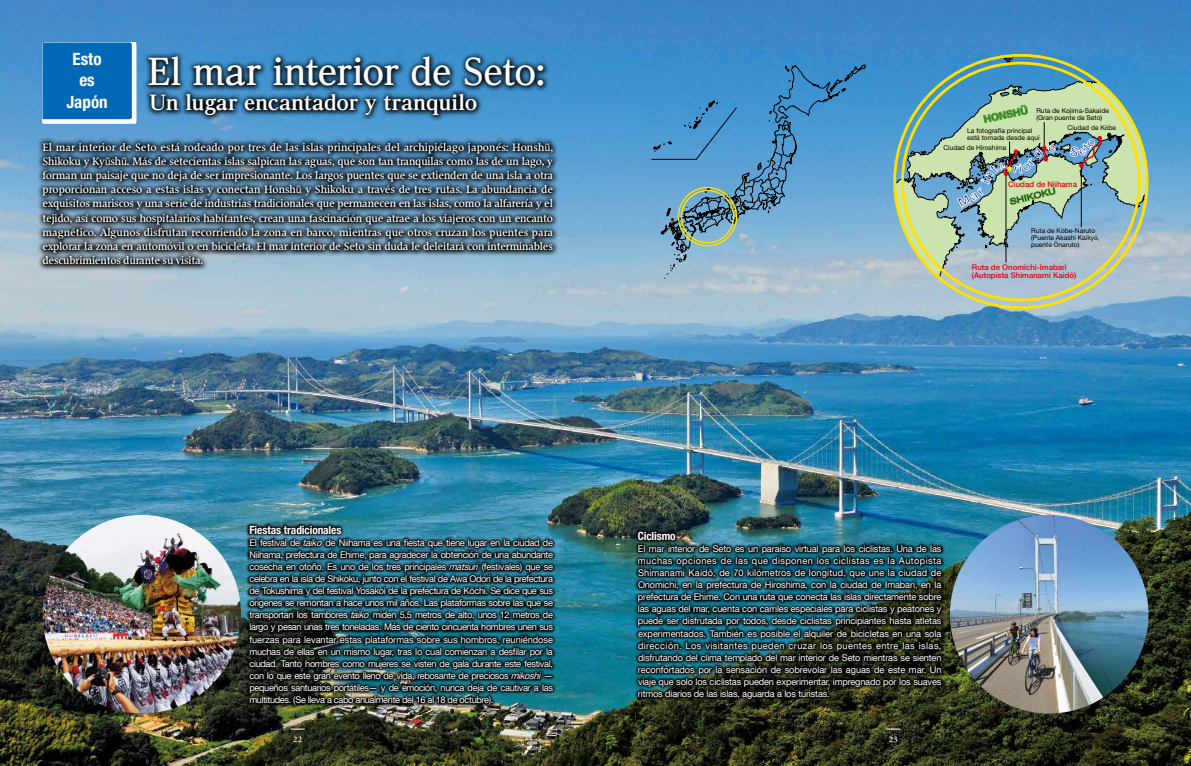
<style>
.page{position:relative;width:1191px;height:766px;background:#fff}
.page>*{position:absolute;margin:0;border:0;box-sizing:border-box;transform-origin:0 0}
.t1{font:700 35.4px "UD Reimin Pro";letter-spacing:-.02em;color:#fff}
.t2{font:800 19.8px "UD Reimin Pro";letter-spacing:-.015em;color:#fff}
.t3{font:700 condensed 17px/21.3px "Helvetica Neue LT Std";color:#fff;text-align:center}
.t4{font:700 condensed 11.3px "Helvetica Neue LT Com";letter-spacing:-.005em;color:#fff}
.t5{font:700 10px "Helvetica Neue LT Com";color:#304521}
.t6{font:9.9px/14.2px "Hiragino UD Serif Std W6";letter-spacing:-.015em;color:#fff;text-align:justify}
.t7{font:9.2px/12px "Helvetica Neue LT Com";letter-spacing:-.035em;color:#fff;text-align:justify}
.t8{font:600 8.5px "Adobe Garamond Pro";color:#fff}
.t9{font:500 7.8px/8px "Helvetica Neue LT Com";color:#e60012}
.t10{font:500 7.8px "Helvetica Neue LT Std";color:#e60012}
.t11{font:6.7px/6.8px "Helvetica Neue LT Std";color:#000}
.s1{font-family:"Times New Roman";font-size:11.9px}
.s2{font-family:"Myriad Pro"}
.s3{font-style:italic}
</style>
<div class="page">
<img style="left:0;top:0;width:1191px;height:765px">
<svg style="left:886px;top:728px;width:14px;height:1px"></svg>
<svg style="left:291px;top:728px;width:14px;height:1px"></svg>
<svg style="left:37px;top:136px;width:522px;height:134px"></svg>
<img style="left:43px;top:514px;width:198px;height:199px;border-radius:99px">
<img style="left:950px;top:514px;width:198px;height:199px;border-radius:99px">
<svg style="left:142px;top:50px;width:407px;height:71px"></svg>
<svg style="left:43px;top:43px;width:93px;height:80px"></svg>
<div style="left:43px;top:43px;width:93px;height:80px;border:1px solid #fff"></div>
<div style="left:43px;top:43px;width:89px;height:76px;background:#0068b7"></div>
<img style="left:246px;top:522px;width:310px;height:186px">
<img style="left:634px;top:528px;width:311px;height:174px">
<svg style="left:651px;top:64px;width:214px;height:215px"></svg>
<svg style="left:906px;top:55px;width:241px;height:153px"></svg>
<div style="left:680px;top:190px;width:54px;height:53px;border:1px solid #ffe100;border-radius:50%"></div>
<div style="left:677px;top:187px;width:60px;height:59px;border:1px solid #ffe100;border-radius:50%"></div>
<svg style="left:894px;top:105px;width:227px;height:203px"></svg>
<h3 class="t3" style="left:66px;top:48px;width:43px">Esto es<br>Japón</h3>
<h1 class="t1" style="left:147px;top:43px;width:400px">El mar interior de Seto:</h1>
<h2 class="t2" style="left:149px;top:86px;width:330px">Un lugar encantador y tranquilo</h2>
<p class="t6" style="left:42px;top:139px;width:512px">El mar interior de Seto está rodeado por tres de las islas principales del archipiélago japonés: Honsh<span class="s1">ū</span>, Shikoku y Ky<span class="s1">ū</span>sh<span class="s1">ū</span>. Más de setecientas islas salpican las aguas, que son tan tranquilas como las de un lago, y forman un paisaje que no deja de ser impresionante. Los largos puentes que se extienden de una isla a otra proporcionan acceso a estas islas y conectan Honsh<span class="s1">ū</span> y Shikoku a través de tres rutas. La abundancia de exquisitos mariscos y una serie de industrias tradicionales que permanecen en las islas, como la alfarería y el tejido, así como sus hospitalarios habitantes, crean una fascinación que atrae a los viajeros con un encanto magnético. Algunos disfrutan recorriendo la zona en barco, mientras que otros cruzan los puentes para explorar la zona en automóvil o en bicicleta. El mar interior de Seto sin duda le deleitará con interminables descubrimientos durante su visita.</p>
<p class="t5" style="left:982px;top:113px;width:47px;rotate:-12deg">HONSHŪ</p>
<p class="t11" style="left:1036px;top:107px;width:74px">Ruta de Kojima-Sakaide (Gran puente de Seto)</p>
<p class="t11" style="left:967px;top:127px;width:74px">La fotografía principal está tomada desde aquí</p>
<p class="t11" style="left:1067px;top:124px;width:50px">Ciudad de K<span class="s2">ō</span>be</p>
<p class="t11" style="left:943px;top:144px;width:65px">Ciudad de Hiroshima</p>
<p class="t10" style="left:1008px;top:179px;width:70px">Ciudad de Niihama</p>
<p class="t11" style="left:1031px;top:227px;width:70px">Ruta de K<span class="s2">ō</span>be-Naruto (Puente Akashi Kaiky<span class="s2">ō</span>, puente <span class="s2">Ō</span>naruto)</p>
<p class="t9" style="left:972px;top:262px;width:106px">Ruta de Onomichi-Imabari (Autopista Shimanami Kaidō)</p>
<p class="t4" style="left:249px;top:523px;width:93px">Fiestas tradicionales</p>
<p class="t7" style="left:249px;top:536px;width:305px">El festival de <span class="s3">taiko</span> de Niihama es una fiesta que tiene lugar en la ciudad de Niihama, prefectura de Ehime, para agradecer la obtención de una abundante cosecha en otoño. Es uno de los tres principales <span class="s3">matsuri</span> (festivales) que se celebra en la isla de Shikoku, junto con el festival de Awa Odori de la prefectura de Tokushima y del festival Yosakoi de la prefectura de Kōchi. Se dice que sus orígenes se remontan a hace unos mil años. Las plataformas sobre las que se transportan los tambores <span class="s3">taiko</span> miden 5,5 metros de alto, unos 12 metros de largo y pesan unas tres toneladas. Más de ciento cincuenta hombres unen sus fuerzas para levantar estas plataformas sobre sus hombros, reuniéndose muchas de ellas en un mismo lugar, tras lo cual comienzan a desfilar por la ciudad. Tanto hombres como mujeres se visten de gala durante este festival, con lo que este gran evento lleno de vida, rebosante de preciosos <span class="s3">mikoshi</span> — pequeños santuarios portátiles— y de emoción, nunca deja de cautivar a las multitudes. (Se lleva a cabo anualmente del 16 al 18 de octubre).</p>
<p class="t4" style="left:638px;top:529px;width:39px">Ciclismo</p>
<p class="t7" style="left:638px;top:542px;width:305px">El mar interior de Seto es un paraíso virtual para los ciclistas. Una de las muchas opciones de las que disponen los ciclistas es la Autopista Shimanami Kaidō, de 70 kilómetros de longitud, que une la ciudad de Onomichi, en la prefectura de Hiroshima, con la ciudad de Imabari, en la prefectura de Ehime. Con una ruta que conecta las islas directamente sobre las aguas del mar, cuenta con carriles especiales para ciclistas y peatones y puede ser disfrutada por todos, desde ciclistas principiantes hasta atletas experimentados. También es posible el alquiler de bicicletas en una sola dirección. Los visitantes pueden cruzar los puentes entre las islas, disfrutando del clima templado del mar interior de Seto mientras se sienten reconfortados por la sensación de sobrevolar las aguas de este mar. Un viaje que solo los ciclistas pueden experimentar, impregnado por los suaves ritmos diarios de las islas, aguarda a los turistas.</p>
<p class="t8" style="left:293px;top:734px;width:11px">22</p>
<p class="t8" style="left:888px;top:734px;width:11px">23</p>
</div>
